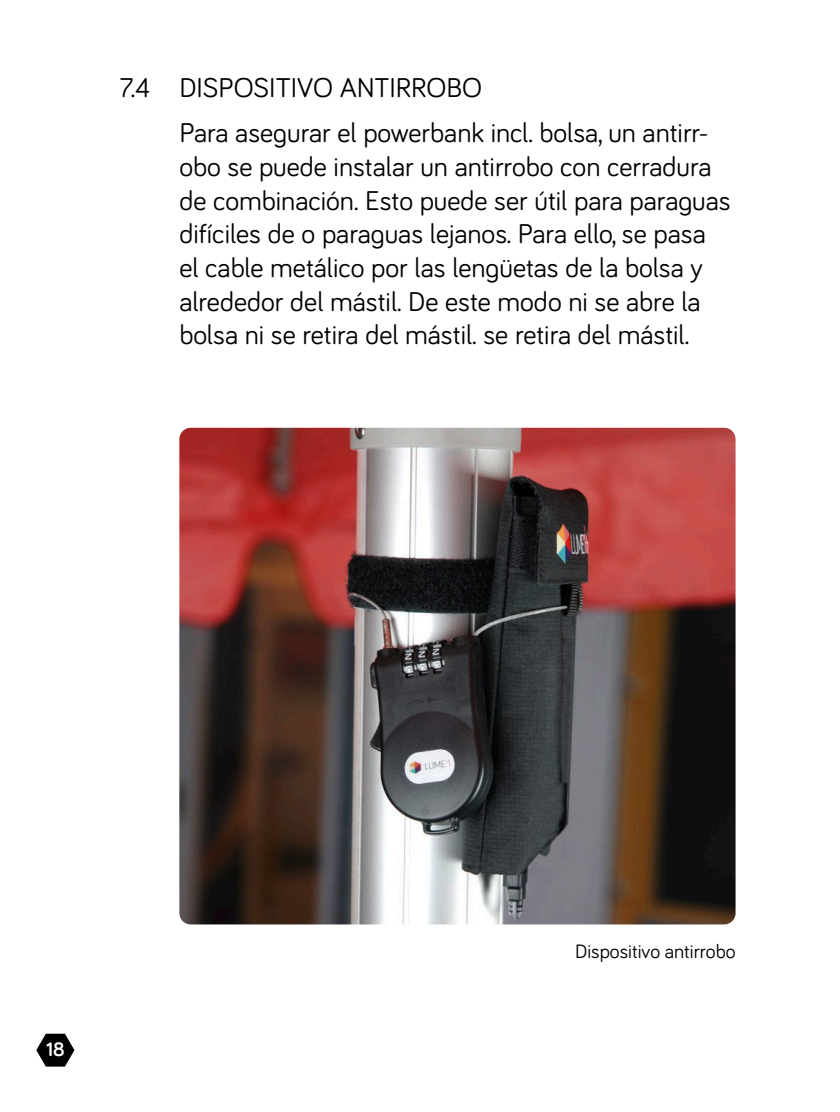
<style>
.page{position:relative;width:840px;height:1112px;background:#fff}
.page>*{position:absolute;margin:0;border:0;box-sizing:border-box;transform-origin:0 0}
.t1{font:28px/33.6px "Bariol";color:#000}
.t2{font:20px "Bariol";color:#000}
.t3{font:700 20px "Bariol";color:#fff}
</style>
<div class="page">
<img style="left:179px;top:427px;width:556px;height:497px">
<svg style="left:36px;top:1033px;width:38px;height:33px"></svg>
<p class="t1" style="left:120px;top:70px;width:32px">7.4</p>
<p class="t1" style="left:179px;top:64px;width:530px;line-height:44.8px">DISPOSITIVO ANTIRROBO<br>Para asegurar el powerbank incl. bolsa, un antirr-</p>
<p class="t1" style="left:179px;top:149px;width:552px">obo se puede instalar un antirrobo con cerradura de combinación. Esto puede ser útil para paraguas difíciles de o paraguas lejanos. Para ello, se pasa el cable metálico por las lengüetas de la bolsa y alrededor del mástil. De este modo ni se abre la bolsa ni se retira del mástil. se retira del mástil.</p>
<p class="t3" style="left:46px;top:1035px;width:20px">18</p>
<p class="t2" style="left:575px;top:937px;width:162px">Dispositivo antirrobo</p>
</div>
